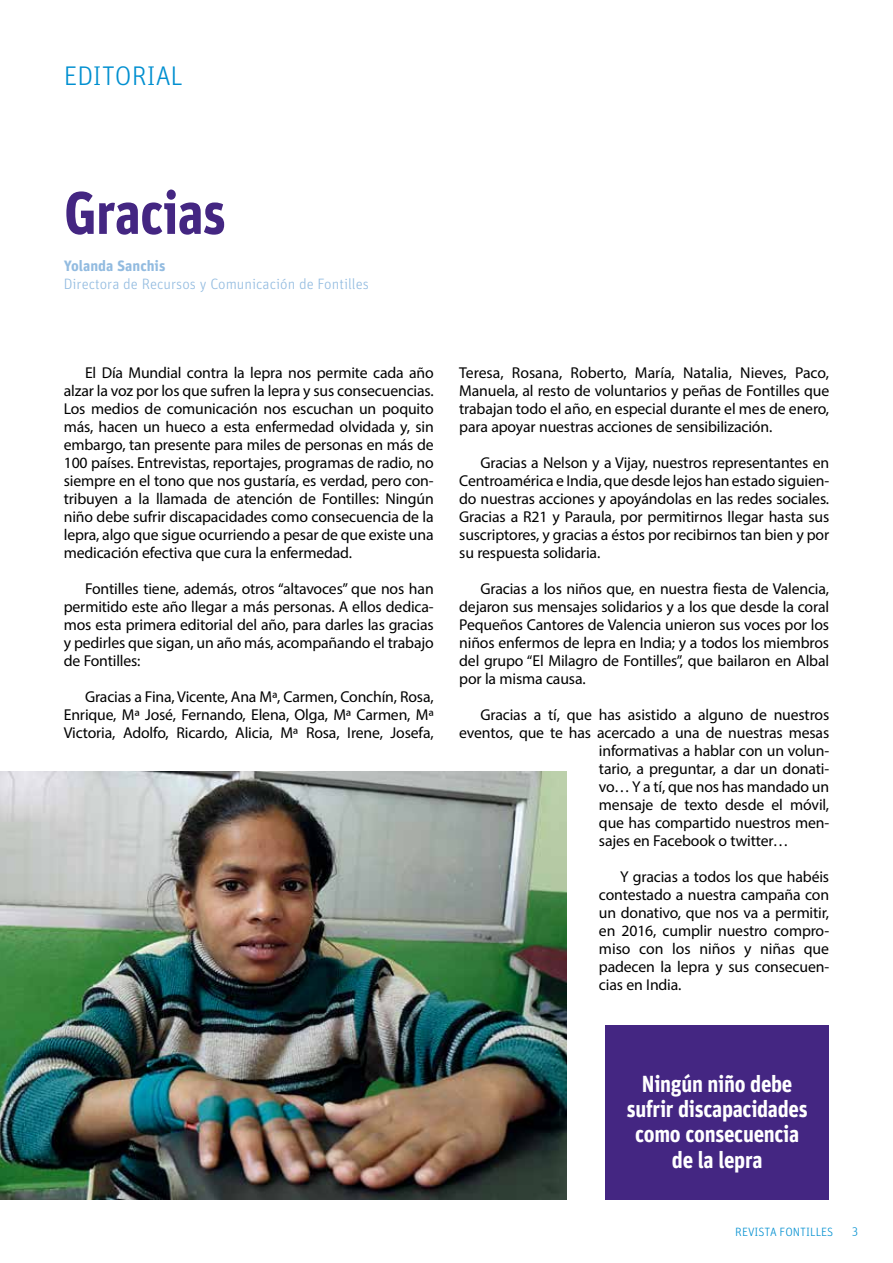
<style>
.page{position:relative;width:893px;height:1263px;background:#fff}
.page>*{position:absolute;margin:0;border:0;box-sizing:border-box;transform-origin:0 0}
.t1{font:700 60px "Unit OT";letter-spacing:-.015em;color:#442682;scale:.9 1}
.t2{font:300 27px "Unit OT";color:#008fd0}
.t3{font:700 23.25px/25.2px "Unit OT";letter-spacing:-.015em;color:#fff;text-align:center;scale:.9 1}
.t4{font:15.75px/18px "Myriad Pro";letter-spacing:-.01em;color:#000;text-align:justify}
.t5{font:300 15px "Unit OT";color:#92bbe0}
.t6{font:700 15px "Unit OT";color:#92bbe0}
.t7{font:300 12px "Unit OT";color:#008fd0}
</style>
<div class="page">
<div style="left:605px;top:1025px;width:224px;height:174px;background:#442682"></div>
<img style="left:0;top:772px;width:567px;height:427px">
<h2 class="t2" style="left:64px;top:60px;width:121px">EDITORIAL</h2>
<h1 class="t1" style="left:64px;top:176px;width:182px">Gracias</h1>
<p class="t6" style="left:64px;top:257px;width:103px">Yolanda Sanchis</p>
<p class="t5" style="left:64px;top:275px;width:307px">Directora de Recursos y Comunicación de Fontilles</p>
<p class="t4" style="left:64px;top:363px;width:371px;text-indent:21px">El Día Mundial contra la lepra nos permite cada año alzar la voz por los que sufren la lepra y sus consecuencias.<br>Los medios de comunicación nos escuchan un poquito más, hacen un hueco a esta enfermedad olvidada y, sin embargo, tan presente para miles de personas en más de 100 países. Entrevistas, reportajes, programas de radio, no siempre en el tono que nos gustaría, es verdad, pero con&shy;tribuyen a la llamada de atención de Fontilles: Ningún niño debe sufrir discapacidades como consecuencia de la lepra, algo que sigue ocurriendo a pesar de que existe una medicación efectiva que cura la enfermedad.</p>
<p class="t4" style="left:64px;top:579px;width:371px;text-indent:21px">Fontilles tiene, además, otros “altavoces” que nos han permitido este año llegar a más personas. A ellos dedica&shy;mos esta primera editorial del año, para darles las gracias y pedirles que sigan, un año más, acompañando el trabajo de Fontilles:</p>
<p class="t4" style="left:64px;top:688px;width:371px;text-indent:21px">Gracias a Fina, Vicente, Ana Mª, Carmen, Conchín, Rosa, Enrique, Mª José, Fernando, Elena, Olga, Mª Carmen, Mª Victoria, Adolfo, Ricardo, Alicia, Mª Rosa, Irene, Josefa,</p>
<p class="t4" style="left:459px;top:364px;width:371px">Teresa, Rosana, Roberto, María, Natalia, Nieves, Paco, Manuela, al resto de voluntarios y peñas de Fontilles que trabajan todo el año, en especial durante el mes de enero, para apoyar nuestras acciones de sensibilización.</p>
<p class="t4" style="left:459px;top:454px;width:371px;text-indent:21px">Gracias a Nelson y a Vijay, nuestros representantes en Centroamérica e India, que desde lejos han estado siguien&shy;do nuestras acciones y apoyándolas en las redes sociales.<br>Gracias a R21 y Paraula, por permitirnos llegar hasta sus suscriptores, y gracias a éstos por recibirnos tan bien y por su respuesta solidaria.</p>
<p class="t4" style="left:459px;top:580px;width:371px;text-indent:21px">Gracias a los niños que, en nuestra fiesta de Valencia, dejaron sus mensajes solidarios y a los que desde la coral Pequeños Cantores de Valencia unieron sus voces por los niños enfermos de lepra en India; y a todos los miembros del grupo “El Milagro de Fontilles”, que bailaron en Albal por la misma causa.</p>
<p class="t4" style="left:480px;top:706px;width:350px">Gracias a tí, que has asistido a alguno de nuestros</p>
<p class="t4" style="left:459px;top:724px;width:371px">eventos, que te has acercado a una de nuestras mesas</p>
<p class="t4" style="left:599px;top:742px;width:232px">informativas a hablar con un volun-</p>
<p class="t4" style="left:599px;top:760px;width:232px">tario, a preguntar, a dar un donati-</p>
<p class="t4" style="left:599px;top:778px;width:232px">vo… Y a tí, que nos has mandado un</p>
<p class="t4" style="left:599px;top:796px;width:232px">mensaje de texto desde el móvil,</p>
<p class="t4" style="left:599px;top:814px;width:232px">que has compartido nuestros men-</p>
<p class="t4" style="left:599px;top:832px;width:191px">sajes en Facebook o twitter…</p>
<p class="t4" style="left:599px;top:868px;width:232px;text-indent:21px">Y gracias a todos los que habéis contestado a nuestra campaña con un donativo, que nos va a permitir, en 2016, cumplir nuestro compro&shy;miso con los niños y niñas que padecen la lepra y sus consecuen&shy;cias en India.</p>
<h3 class="t3" style="left:627px;top:1071px;width:203px">Ningún niño debe sufrir discapacidades como consecuencia de la lepra</h3>
<p class="t7" style="left:735px;top:1225px;width:100px">REVISTA FONTILLES</p>
<p class="t7" style="left:852px;top:1224px;width:7px">3</p>
</div>
